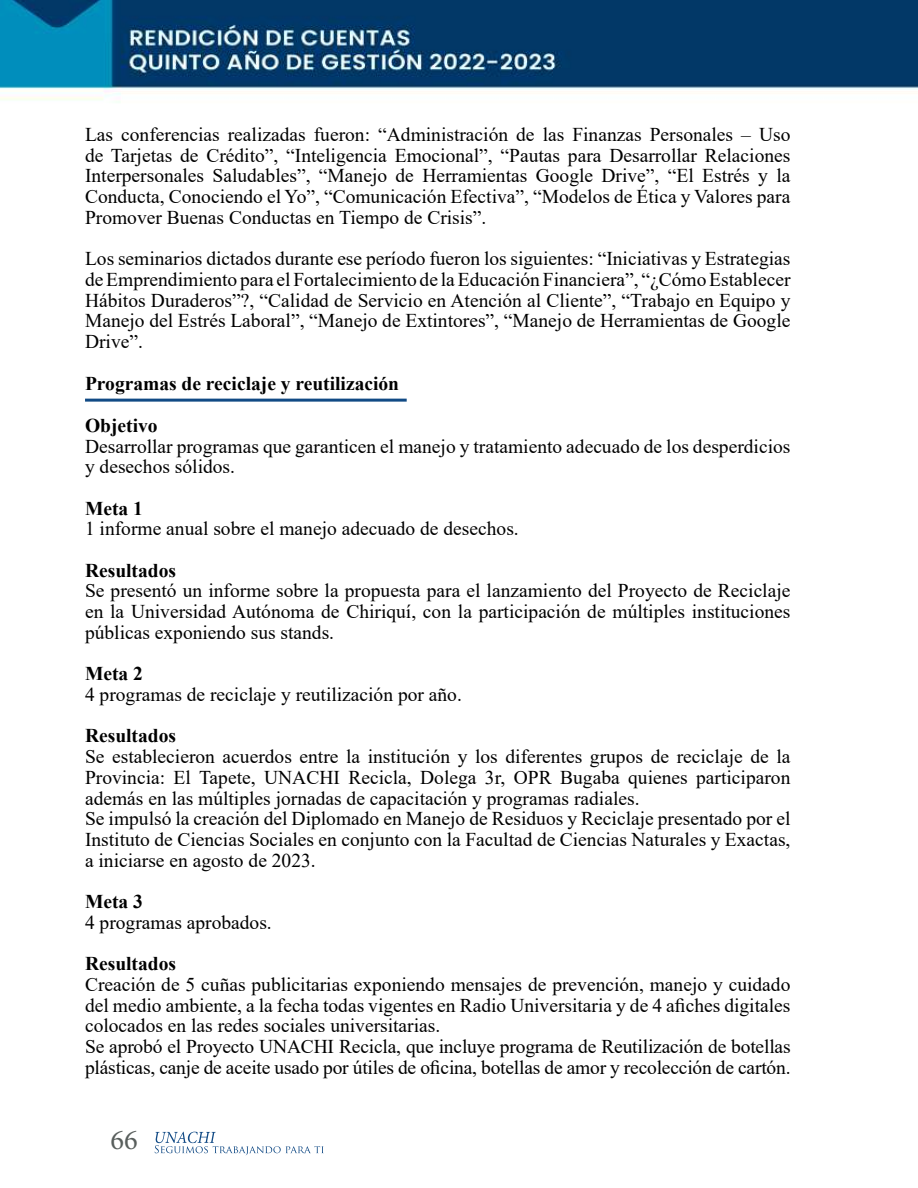
<style>
.page{position:relative;width:918px;height:1188px;background:#fff}
.page>*{position:absolute;margin:0;border:0;box-sizing:border-box;transform-origin:0 0}
.t1{font:28.5px "Minion Pro";color:#585e5c}
.t2{font:19.5px/20.7px "Times New Roman";color:#000;text-align:justify}
.t3{font:700 19.5px/42px "Times New Roman";color:#000}
</style>
<div class="page">
<img style="left:0;top:0;width:918px;height:1156px">
<svg style="left:155px;top:1132px;width:169px;height:23px"></svg>
<hr style="left:85px;top:399px;width:322px;height:3px;background:#114a85">
<p class="t2" style="left:85px;top:124px;width:707px">Las conferencias realizadas fueron: “Administración de las Finanzas Personales – Uso de Tarjetas de Crédito”, “Inteligencia Emocional”, “Pautas para Desarrollar Relaciones Interpersonales Saludables”, “Manejo de Herramientas Google Drive”, “El Estrés y la Conducta, Conociendo el Yo”, “Comunicación Efectiva”, “Modelos de Ética y Valores para Promover Buenas Conductas en Tiempo de Crisis”.</p>
<p class="t2" style="left:85px;top:248px;width:707px">Los seminarios dictados durante ese período fueron los siguientes: “Iniciativas y Estrategias de Emprendimiento para el Fortalecimiento de la Educación Financiera”, “¿Cómo Establecer Hábitos Duraderos”?, “Calidad de Servicio en Atención al Cliente”, “Trabajo en Equipo y Manejo del Estrés Laboral”, “Manejo de Extintores”, “Manejo de Herramientas de Google Drive”.</p>
<p class="t3" style="left:85px;top:362px;width:316px">Programas de reciclaje y reutilización<br>Objetivo</p>
<p class="t2" style="left:85px;top:435px;width:707px">Desarrollar programas que garanticen el manejo y tratamiento adecuado de los desperdicios y desechos sólidos.</p>
<p class="t3" style="left:85px;top:487px;width:59px">Meta 1</p>
<p class="t2" style="left:85px;top:518px;width:435px">1 informe anual sobre el manejo adecuado de desechos.</p>
<p class="t3" style="left:85px;top:549px;width:93px">Resultados</p>
<p class="t2" style="left:85px;top:580px;width:707px">Se presentó un informe sobre la propuesta para el lanzamiento del Proyecto de Reciclaje en la Universidad Autónoma de Chiriquí, con la participación de múltiples instituciones públicas exponiendo sus stands.</p>
<p class="t3" style="left:85px;top:652px;width:59px">Meta 2</p>
<p class="t2" style="left:85px;top:684px;width:378px">4 programas de reciclaje y reutilización por año.</p>
<p class="t3" style="left:85px;top:714px;width:93px">Resultados</p>
<p class="t2" style="left:85px;top:746px;width:707px;text-align:left">Se establecieron acuerdos entre la institución y los diferentes grupos de reciclaje de la Provincia: El Tapete, UNACHI Recicla, Dolega 3r, OPR Bugaba quienes participaron además en las múltiples jornadas de capacitación y programas radiales.<br>Se impulsó la creación del Diplomado en Manejo de Residuos y Reciclaje presentado por el Instituto de Ciencias Sociales en conjunto con la Facultad de Ciencias Naturales y Exactas, a iniciarse en agosto de 2023.</p>
<p class="t3" style="left:85px;top:880px;width:59px">Meta 3</p>
<p class="t2" style="left:85px;top:911px;width:188px">4 programas aprobados.</p>
<p class="t3" style="left:85px;top:942px;width:93px">Resultados</p>
<p class="t2" style="left:85px;top:973px;width:707px;text-align:left">Creación de 5 cuñas publicitarias exponiendo mensajes de prevención, manejo y cuidado del medio ambiente, a la fecha todas vigentes en Radio Universitaria y de 4 afiches digitales colocados en las redes sociales universitarias.<br>Se aprobó el Proyecto UNACHI Recicla, que incluye programa de Reutilización de botellas plásticas, canje de aceite usado por útiles de oficina, botellas de amor y recolección de cartón.</p>
<h1 class="t1" style="left:110px;top:1121px;width:29px">66</h1>
</div>
